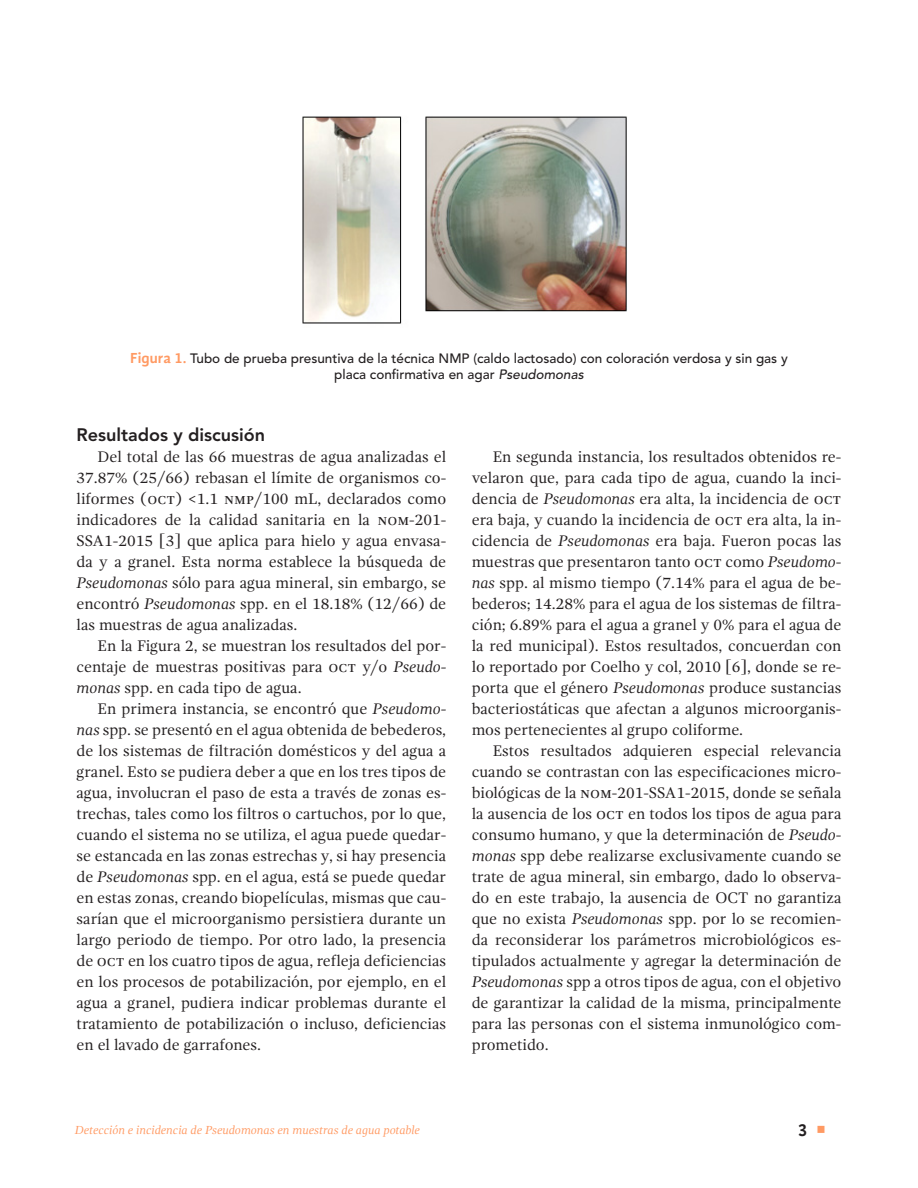
<style>
.page{position:relative;width:918px;height:1188px;background:#fff}
.page>*{position:absolute;margin:0;border:0;box-sizing:border-box;transform-origin:0 0}
.Titular_1{font:800 18px "Avenir LT Std";color:#231f20}
.t1{font:700 18px "Gandhi Sans";color:#231f20}
.Básico_textos_-_sang{font:15.75px/21px "Gandhi Serif";color:#231f20;text-align:justify}
.Títulos_tablas{font:500 13.5px/16.2px "Avenir LT Std";color:#231f20;text-align:center}
.Pie_de_página_-_der{font:italic 12px "Gandhi Serif";color:#ff9a63}
.s1{font-family:"Gandhi Sans";font-weight:700;font-size:15px;color:#ff9a63}
.s2{font-style:italic}
.s3{color:#ff9a63}
</style>
<div class="page">
<img style="left:302px;top:116px;width:325px;height:208px">
<p class="Títulos_tablas" style="left:130px;top:350px;width:659px"><span class="s1">Figura 1.</span> Tubo de prueba presuntiva de la técnica NMP (caldo lactosado) con coloración verdosa y sin gas y placa confirmativa en agar <span class="s2">Pseudomonas</span></p>
<p class="Titular_1" style="left:77px;top:424px;width:190px">Resultados y discusión</p>
<p class="Básico_textos_-_sang" style="left:77px;top:446px;width:371px;text-indent:21px">Del total de las 66 muestras de agua analizadas el 37.87% (25/66) rebasan el límite de organismos co&shy;liformes (OCT) &lt;1.1 NMP/100 mL, declarados como indicadores de la calidad sanitaria en la NOM-201- SSA1-2015 [3] que aplica para hielo y agua envasa&shy;da y a granel. Esta norma establece la búsqueda de <span class="s2">Pseudomonas</span> sólo para agua mineral, sin embargo, se encontró <span class="s2">Pseudomonas</span> spp. en el 18.18% (12/66) de las muestras de agua analizadas.</p>
<p class="Básico_textos_-_sang" style="left:77px;top:635px;width:371px;text-indent:21px">En la Figura 2, se muestran los resultados del por&shy;centaje de muestras positivas para OCT y/o <span class="s2">Pseudo&shy;monas</span> spp. en cada tipo de agua.</p>
<p class="Básico_textos_-_sang" style="left:77px;top:698px;width:371px;text-indent:21px">En primera instancia, se encontró que <span class="s2">Pseudomo&shy;nas</span> spp. se presentó en el agua obtenida de bebederos, de los sistemas de filtración domésticos y del agua a granel. Esto se pudiera deber a que en los tres tipos de agua, involucran el paso de esta a través de zonas es&shy;trechas, tales como los filtros o cartuchos, por lo que, cuando el sistema no se utiliza, el agua puede quedar&shy;se estancada en las zonas estrechas y, si hay presencia de <span class="s2">Pseudomonas</span> spp. en el agua, está se puede quedar en estas zonas, creando biopelículas, mismas que cau&shy;sarían que el microorganismo persistiera durante un largo periodo de tiempo. Por otro lado, la presencia de OCT en los cuatro tipos de agua, refleja deficiencias en los procesos de potabilización, por ejemplo, en el agua a granel, pudiera indicar problemas durante el tratamiento de potabilización o incluso, deficiencias en el lavado de garrafones.</p>
<p class="Básico_textos_-_sang" style="left:472px;top:446px;width:371px;text-indent:21px">En segunda instancia, los resultados obtenidos re&shy;velaron que, para cada tipo de agua, cuando la inci&shy;dencia de <span class="s2">Pseudomonas</span> era alta, la incidencia de OCT era baja, y cuando la incidencia de OCT era alta, la in&shy;cidencia de <span class="s2">Pseudomonas</span> era baja. Fueron pocas las muestras que presentaron tanto OCT como <span class="s2">Pseudomo&shy;nas</span> spp. al mismo tiempo (7.14% para el agua de be&shy;bederos; 14.28% para el agua de los sistemas de filtra&shy;ción; 6.89% para el agua a granel y 0% para el agua de la red municipal). Estos resultados, concuerdan con lo reportado por Coelho y col, 2010 [6], donde se re&shy;porta que el género <span class="s2">Pseudomonas</span> produce sustancias bacteriostáticas que afectan a algunos microorganis&shy;mos pertenecientes al grupo coliforme.</p>
<p class="Básico_textos_-_sang" style="left:472px;top:740px;width:371px;text-indent:21px">Estos resultados adquieren especial relevancia cuando se contrastan con las especificaciones micro&shy;biológicas de la NOM-201-SSA1-2015, donde se señala la ausencia de los OCT en todos los tipos de agua para consumo humano, y que la determinación de <span class="s2">Pseudo&shy;monas</span> spp debe realizarse exclusivamente cuando se trate de agua mineral, sin embargo, dado lo observa&shy;do en este trabajo, la ausencia de OCT no garantiza que no exista <span class="s2">Pseudomonas</span> spp. por lo se recomien&shy;da reconsiderar los parámetros microbiológicos es&shy;tipulados actualmente y agregar la determinación de <span class="s2">Pseudomonas</span> spp a otros tipos de agua, con el objetivo de garantizar la calidad de la misma, principalmente para las personas con el sistema inmunológico com&shy;prometido.</p>
<p class="Pie_de_página_-_der" style="left:75px;top:1124px;width:347px">Detección e incidencia de Pseudomonas en muestras de agua potable</p>
<p class="t1" style="left:798px;top:1120px;width:30px">3 <span class="s3">○</span></p>
</div>
